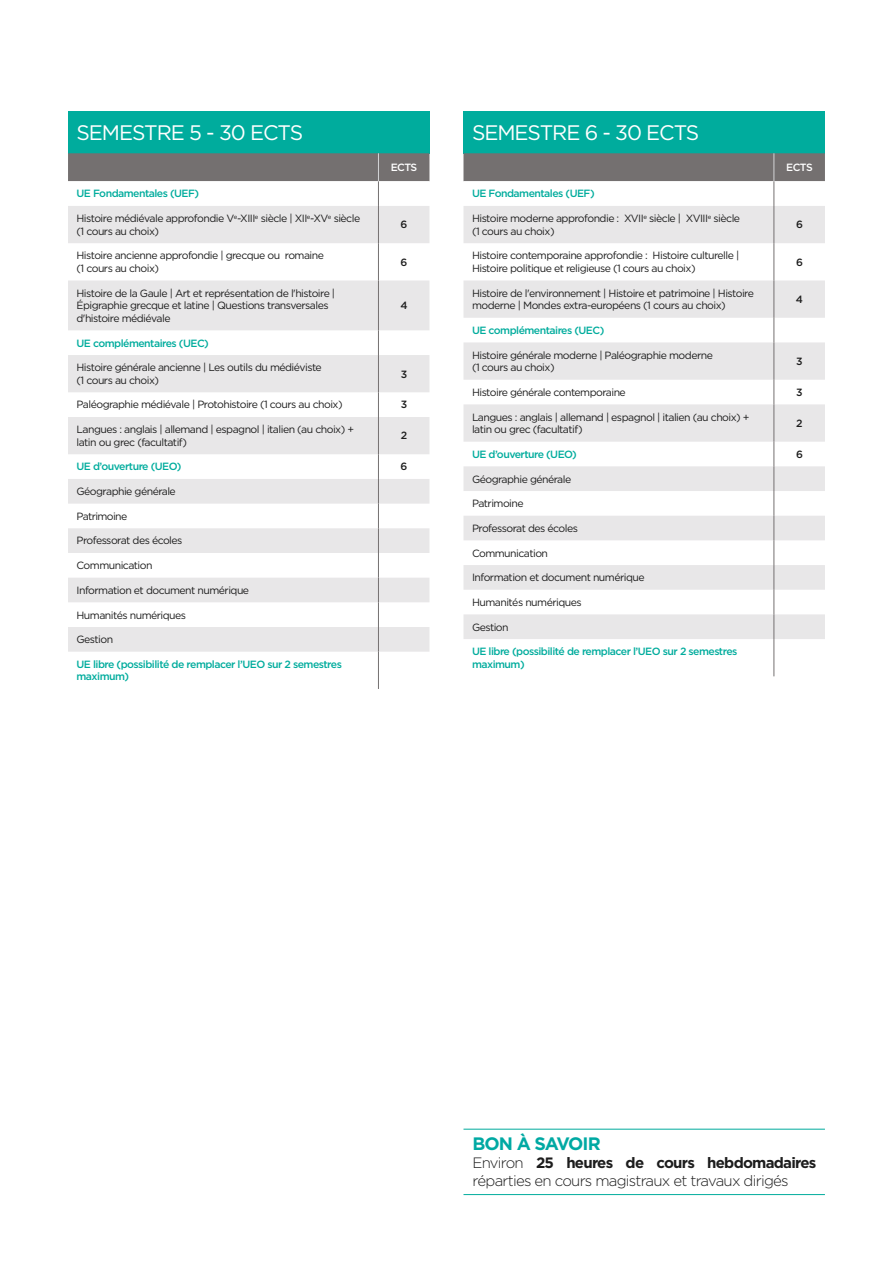
<style>
.page{position:relative;width:893px;height:1263px;background:#fff}
.page>*{position:absolute;margin:0;border:0;box-sizing:border-box;transform-origin:0 0}
.TAB_Titre{font:21px "Gotham";letter-spacing:-.05em;color:#fff}
.Texte{font:700 18px "Gotham";letter-spacing:-.05em;color:#00a9a3}
.Liste{font:300 15px/18px "Gotham";letter-spacing:-.05em;color:#1d1d1d}
.TAB_Texte{font:10.5px/12.6px "Gotham";letter-spacing:-.05em;color:#1d1d1d}
.TAB_UE{font:500 10.5px/12.6px "Gotham";letter-spacing:-.05em;color:#00ac9d}
.TAB_Texte-2{font:500 10.5px "Gotham";color:#1d1d1d}
.TAB_Texte-3{font:500 10.5px "Gotham";letter-spacing:-.05em;color:#fff}
.s1{font-weight:700}
</style>
<div class="page">
<div style="left:68px;top:111px;width:361px;height:42px;background:#00ac9d"></div>
<svg style="left:68px;top:206px;width:361px;height:446px;fill:#e8e7e8"></svg>
<hr style="left:378px;top:206px;width:1px;height:37px;background:#747070">
<hr style="left:378px;top:243px;width:1px;height:37px;background:#747070">
<hr style="left:378px;top:280px;width:1px;height:50px;background:#747070">
<svg style="left:378px;top:330px;width:1px;height:25px"></svg>
<hr style="left:378px;top:355px;width:1px;height:37px;background:#747070">
<svg style="left:378px;top:392px;width:1px;height:25px"></svg>
<hr style="left:378px;top:417px;width:1px;height:37px;background:#747070">
<svg style="left:378px;top:454px;width:1px;height:198px"></svg>
<hr style="left:378px;top:652px;width:1px;height:37px;background:#747070">
<svg style="left:68px;top:153px;width:361px;height:53px"></svg>
<div style="left:463px;top:111px;width:362px;height:42px;background:#00ac9d"></div>
<svg style="left:463px;top:206px;width:362px;height:433px;fill:#e8e7e8"></svg>
<hr style="left:774px;top:206px;width:1px;height:37px;background:#747070">
<hr style="left:774px;top:243px;width:1px;height:37px;background:#747070">
<hr style="left:774px;top:280px;width:1px;height:38px;background:#747070">
<svg style="left:774px;top:318px;width:1px;height:24px"></svg>
<hr style="left:774px;top:342px;width:1px;height:38px;background:#747070">
<svg style="left:774px;top:380px;width:1px;height:24px"></svg>
<hr style="left:774px;top:404px;width:1px;height:38px;background:#747070">
<svg style="left:774px;top:442px;width:1px;height:197px"></svg>
<hr style="left:774px;top:639px;width:1px;height:37px;background:#747070">
<svg style="left:463px;top:153px;width:362px;height:53px"></svg>
<hr style="left:463px;top:1129px;width:362px;height:1px;background:#00ac9d">
<hr style="left:463px;top:1194px;width:362px;height:1px;background:#00ac9d">
<p class="TAB_Titre" style="left:77px;top:121px;width:228px">SEMESTRE 5 - 30 ECTS</p>
<p class="TAB_Texte-3" style="left:391px;top:161px;width:28px">ECTS</p>
<p class="TAB_UE" style="left:77px;top:187px;width:124px">UE Fondamentales (UEF)</p>
<p class="TAB_Texte" style="left:77px;top:212px;width:285px">Histoire médiévale approfondie V<sup>e</sup>-XIII<sup>e</sup> siècle | XII<sup>e</sup>-XV<sup>e</sup> siècle (1 cours au choix)</p>
<p class="TAB_Texte-2" style="left:400px;top:219px;width:8px">6</p>
<p class="TAB_Texte" style="left:77px;top:249px;width:249px">Histoire ancienne approfondie | grecque ou romaine</p>
<p class="TAB_Texte" style="left:77px;top:262px;width:84px">(1 cours au choix)</p>
<p class="TAB_Texte-2" style="left:400px;top:256px;width:8px">6</p>
<p class="TAB_Texte" style="left:77px;top:286px;width:260px">Histoire de la Gaule | Art et représentation de l'histoire |<br>Épigraphie grecque et latine | Questions transversales d'histoire médiévale</p>
<p class="TAB_UE" style="left:77px;top:336px;width:134px">UE complémentaires (UEC)</p>
<p class="TAB_Texte" style="left:77px;top:361px;width:247px">Histoire générale ancienne | Les outils du médiéviste</p>
<p class="TAB_Texte" style="left:77px;top:374px;width:84px">(1 cours au choix)</p>
<p class="TAB_Texte-2" style="left:400px;top:300px;width:9px">4</p>
<p class="TAB_Texte-2" style="left:401px;top:368px;width:8px">3</p>
<p class="TAB_Texte" style="left:77px;top:398px;width:268px">Paléographie médiévale | Protohistoire (1 cours au choix)</p>
<p class="TAB_Texte-2" style="left:401px;top:399px;width:8px">3</p>
<p class="TAB_Texte" style="left:77px;top:423px;width:279px">Langues : anglais | allemand | espagnol | italien (au choix) + latin ou grec (facultatif)</p>
<p class="TAB_Texte-2" style="left:401px;top:430px;width:8px">2</p>
<p class="TAB_UE" style="left:77px;top:460px;width:106px">UE d’ouverture (UEO)</p>
<p class="TAB_Texte-2" style="left:400px;top:461px;width:8px">6</p>
<p class="TAB_Texte" style="left:77px;top:485px;width:101px">Géographie générale</p>
<p class="TAB_Texte" style="left:77px;top:510px;width:52px">Patrimoine</p>
<p class="TAB_Texte" style="left:77px;top:534px;width:107px">Professorat des écoles</p>
<p class="TAB_Texte" style="left:77px;top:559px;width:78px">Communication</p>
<p class="TAB_Texte" style="left:77px;top:584px;width:174px">Information et document numérique</p>
<p class="TAB_Texte" style="left:77px;top:608px;width:111px">Humanités numériques</p>
<p class="TAB_Texte" style="left:77px;top:633px;width:38px">Gestion</p>
<p class="TAB_UE" style="left:77px;top:657px;width:267px">UE libre (possibilité de remplacer l’UEO sur 2 semestres maximum)</p>
<p class="TAB_Titre" style="left:472px;top:121px;width:229px">SEMESTRE 6 - 30 ECTS</p>
<p class="TAB_Texte-3" style="left:786px;top:161px;width:28px">ECTS</p>
<p class="TAB_UE" style="left:472px;top:187px;width:124px">UE Fondamentales (UEF)</p>
<p class="TAB_Texte" style="left:472px;top:212px;width:270px">Histoire moderne approfondie : XVII<sup>e</sup> siècle | XVIII<sup>e</sup> siècle (1 cours au choix)</p>
<p class="TAB_Texte-2" style="left:796px;top:219px;width:8px">6</p>
<p class="TAB_Texte" style="left:472px;top:249px;width:269px">Histoire contemporaine approfondie : Histoire culturelle |<br>Histoire politique et religieuse (1 cours au choix)</p>
<p class="TAB_Texte-2" style="left:796px;top:256px;width:8px">6</p>
<p class="TAB_Texte" style="left:472px;top:286px;width:283px">Histoire de l'environnement | Histoire et patrimoine | Histoire moderne | Mondes extra-européens (1 cours au choix)</p>
<p class="TAB_Texte-2" style="left:796px;top:293px;width:9px">4</p>
<p class="TAB_UE" style="left:472px;top:324px;width:134px">UE complémentaires (UEC)</p>
<p class="TAB_Texte" style="left:472px;top:348px;width:242px">Histoire générale moderne | Paléographie moderne (1 cours au choix)</p>
<p class="TAB_Texte-2" style="left:796px;top:355px;width:8px">3</p>
<p class="TAB_Texte" style="left:472px;top:386px;width:155px">Histoire générale contemporaine</p>
<p class="TAB_Texte-2" style="left:796px;top:386px;width:8px">3</p>
<p class="TAB_Texte" style="left:472px;top:410px;width:279px">Langues : anglais | allemand | espagnol | italien (au choix) + latin ou grec (facultatif)</p>
<p class="TAB_Texte-2" style="left:796px;top:417px;width:8px">2</p>
<p class="TAB_UE" style="left:472px;top:448px;width:106px">UE d’ouverture (UEO)</p>
<p class="TAB_Texte-2" style="left:796px;top:448px;width:8px">6</p>
<p class="TAB_Texte" style="left:472px;top:472px;width:101px">Géographie générale</p>
<p class="TAB_Texte" style="left:472px;top:497px;width:53px">Patrimoine</p>
<p class="TAB_Texte" style="left:472px;top:522px;width:107px">Professorat des écoles</p>
<p class="TAB_Texte" style="left:472px;top:546px;width:78px">Communication</p>
<p class="TAB_Texte" style="left:472px;top:571px;width:174px">Information et document numérique</p>
<p class="TAB_Texte" style="left:472px;top:596px;width:111px">Humanités numériques</p>
<p class="TAB_Texte" style="left:472px;top:620px;width:38px">Gestion</p>
<p class="TAB_UE" style="left:472px;top:645px;width:267px">UE libre (possibilité de remplacer l’UEO sur 2 semestres maximum)</p>
<p class="Texte" style="left:472px;top:1134px;width:130px">BON À SAVOIR</p>
<p class="Liste" style="left:472px;top:1154px;width:346px">Environ <span class="s1">25 heures de cours hebdomadaires </span>réparties en cours magistraux et travaux dirigés</p>
</div>
